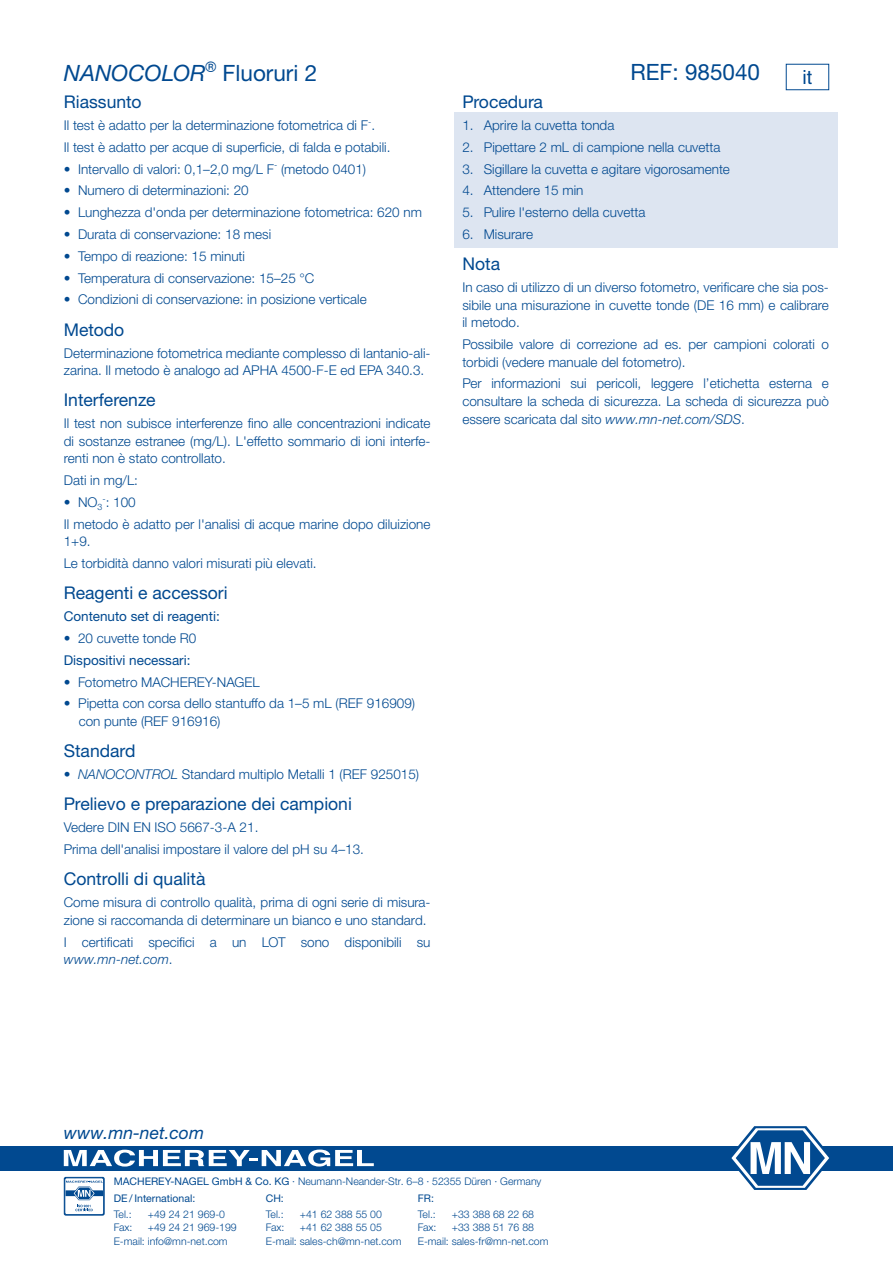
<style>
.page{position:relative;width:893px;height:1263px;background:#fff}
.page>*{position:absolute;margin:0;border:0;box-sizing:border-box;transform-origin:0 0}
.TestNo___Name{font:italic 22.5px "Helvetica Neue LTW1 G";color:#014990}
.TestNo___Name-2{font:22.5px "Helvetica Neue LTW1 G";color:#014990}
.t1{font:19.5px "Helvetica LT Pro";color:#014990}
.Subhead{font:17.55px "Helvetica Neue LTW1 G";color:#014990}
.t2{font:italic 17.55px "Helvetica Neue LTW1 G";color:#014990}
.Fließtext{font:300 13.5px/17.5px "Helvetica Neue LTW1 G";color:#014990}
.t3{font:13.5px "Helvetica Neue LTW1 G";color:#014990}
.t4{font:300 10.5px/13.6px "Helvetica Neue LTW1 G";color:#014990}
.t5{font:10.5px/15.8px "Helvetica Neue LTW1 G";color:#014990}
.s1{font-style:normal}
.s2{font-style:italic}
.s3{font-weight:400}
.s4{font-weight:300}
</style>
<div class="page">
<div style="left:0;top:1146px;width:893px;height:24px;background:#014990"></div>
<svg style="left:64px;top:1149px;width:310px;height:17px"></svg>
<svg style="left:728px;top:1126px;width:104px;height:64px"></svg>
<div style="left:64px;top:1177px;width:41px;height:38px;background:#0d5195;border-radius:2px"></div>
<svg style="left:65px;top:1178px;width:39px;height:36px"></svg>
<div style="left:65px;top:1178px;width:39px;height:37px;border:1px solid #014990;border-radius:2px"></div>
<svg style="left:66px;top:1181px;width:37px;height:30px"></svg>
<div style="left:454px;top:112px;width:384px;height:26px;background:#dde5f1"></div>
<div style="left:454px;top:134px;width:384px;height:26px;background:#dde5f1"></div>
<div style="left:454px;top:155px;width:384px;height:27px;background:#dde5f1"></div>
<div style="left:454px;top:177px;width:384px;height:27px;background:#dde5f1"></div>
<div style="left:454px;top:199px;width:384px;height:26px;background:#dde5f1"></div>
<div style="left:454px;top:221px;width:384px;height:26px;background:#dde5f1"></div>
<p class="TestNo___Name" style="left:64px;top:59px;width:255px">NANOCOLOR<sup>®</sup> <span class="s1">Fluoruri 2</span></p>
<p class="TestNo___Name-2" style="left:630px;top:58px;width:131px">REF: 985040</p>
<p class="Subhead" style="left:64px;top:91px;width:79px">Riassunto</p>
<p class="Fließtext" style="left:64px;top:116px;width:313px">Il test è adatto per la determinazione fotometrica di F<sup>-</sup>.</p>
<p class="Fließtext" style="left:64px;top:138px;width:328px">Il test è adatto per acque di superficie, di falda e potabili.</p>
<p class="Fließtext" style="left:64px;top:160px;width:304px">• Intervallo di valori: 0,1–2,0 mg/L F<sup>-</sup> (metodo 0401)</p>
<p class="Fließtext" style="left:64px;top:182px;width:186px">• Numero di determinazioni: 20</p>
<p class="Fließtext" style="left:64px;top:204px;width:360px">• Lunghezza d'onda per determinazione fotometrica: 620 nm</p>
<p class="Fließtext" style="left:64px;top:225px;width:209px">• Durata di conservazione: 18 mesi</p>
<p class="Fließtext" style="left:64px;top:247px;width:183px">• Tempo di reazione: 15 minuti</p>
<p class="Fließtext" style="left:64px;top:269px;width:252px">• Temperatura di conservazione: 15–25 °C</p>
<p class="Fließtext" style="left:64px;top:291px;width:305px">• Condizioni di conservazione: in posizione verticale</p>
<p class="Subhead" style="left:64px;top:319px;width:62px">Metodo</p>
<p class="Fließtext" style="left:64px;top:344px;width:368px">Determinazione fotometrica mediante complesso di lantanio-ali&shy;zarina. Il metodo è analogo ad APHA 4500-F-E ed EPA 340.3.</p>
<p class="Subhead" style="left:64px;top:389px;width:93px">Interferenze</p>
<p class="Fließtext" style="left:64px;top:415px;width:368px;text-align:justify">Il test non subisce interferenze fino alle concentrazioni indicate di sostanze estranee (mg/L). L'effetto sommario di ioni interfe&shy;renti non è stato controllato.</p>
<p class="Fließtext" style="left:64px;top:471px;width:76px">Dati in mg/L:</p>
<p class="Fließtext" style="left:64px;top:493px;width:73px">• NO<sub>3</sub><sup>-</sup>: 100</p>
<p class="Fließtext" style="left:64px;top:515px;width:368px">Il metodo è adatto per l'analisi di acque marine dopo diluizione<br>1+9.</p>
<p class="Fließtext" style="left:64px;top:554px;width:254px">Le torbidità danno valori misurati più elevati.</p>
<p class="Subhead" style="left:64px;top:582px;width:165px">Reagenti e accessori</p>
<p class="t3" style="left:64px;top:608px;width:157px">Contenuto set di reagenti:</p>
<p class="Fließtext" style="left:64px;top:629px;width:134px">• 20 cuvette tonde R0</p>
<p class="t3" style="left:64px;top:652px;width:128px">Dispositivi necessari:</p>
<p class="Fließtext" style="left:64px;top:673px;width:198px">• Fotometro MACHEREY-NAGEL</p>
<p class="Fließtext" style="left:79px;top:695px;width:338px;text-indent:-15px">• Pipetta con corsa dello stantuffo da 1–5 mL (REF 916909) con punte (REF 916916)</p>
<p class="Subhead" style="left:64px;top:740px;width:73px">Standard</p>
<p class="Fließtext" style="left:64px;top:765px;width:357px">• <span class="s2">NANOCONTROL</span> Standard multiplo Metalli 1 (REF 925015)</p>
<p class="Subhead" style="left:64px;top:793px;width:290px">Prelievo e preparazione dei campioni</p>
<p class="Fließtext" style="left:64px;top:819px;width:196px">Vedere DIN EN ISO 5667-3-A 21.</p>
<p class="Fließtext" style="left:64px;top:840px;width:302px">Prima dell'analisi impostare il valore del pH su 4–13.</p>
<p class="Subhead" style="left:64px;top:868px;width:143px">Controlli di qualità</p>
<p class="Fließtext" style="left:64px;top:893px;width:368px">Come misura di controllo qualità, prima di ogni serie di misura&shy;zione si raccomanda di determinare un bianco e uno standard.</p>
<p class="Fließtext" style="left:64px;top:933px;width:368px">I certificati specifici a un LOT sono disponibili su <span class="s2">www.mn-net.com</span>.</p>
<p class="t1" style="left:803px;top:66px;width:11px">it</p>
<p class="Subhead" style="left:462px;top:91px;width:82px">Procedura</p>
<p class="Fließtext" style="left:462px;top:116px;width:153px">1. Aprire la cuvetta tonda</p>
<p class="Fließtext" style="left:462px;top:138px;width:260px">2. Pipettare 2 mL di campione nella cuvetta</p>
<p class="Fließtext" style="left:462px;top:160px;width:269px">3. Sigillare la cuvetta e agitare vigorosamente</p>
<p class="Fließtext" style="left:462px;top:182px;width:123px">4. Attendere 15 min</p>
<p class="Fließtext" style="left:462px;top:204px;width:184px">5. Pulire l'esterno della cuvetta</p>
<p class="Fließtext" style="left:462px;top:225px;width:72px">6. Misurare</p>
<p class="Subhead" style="left:462px;top:253px;width:39px">Nota</p>
<p class="Fließtext" style="left:462px;top:279px;width:368px;text-align:justify">In caso di utilizzo di un diverso fotometro, verificare che sia pos&shy;sibile una misurazione in cuvette tonde (DE 16 mm) e calibrare il metodo.</p>
<p class="Fließtext" style="left:462px;top:335px;width:368px">Possibile valore di correzione ad es. per campioni colorati o torbidi (vedere manuale del fotometro).</p>
<p class="Fließtext" style="left:462px;top:375px;width:368px;text-align:justify">Per informazioni sui pericoli, leggere l’etichetta esterna e consultare la scheda di sicurezza. La scheda di sicurezza può essere scaricata dal sito <span class="s2">www.mn-net.com/SDS</span>.</p>
<p class="t2" style="left:64px;top:1121px;width:142px">www.mn-net.com</p>
<p class="t4" style="left:114px;top:1174px;width:429px"><span class="s3">MACHEREY-NAGEL GmbH &amp; Co. KG</span> · Neumann-Neander-Str. 6–8 · 52355 Düren · Germany</p>
<p class="t5" style="left:114px;top:1190px;width:83px">DE / International:<br><span class="s4">Tel.:</span></p>
<p class="t4" style="left:148px;top:1207px;width:79px">+49 24 21 969-0</p>
<p class="t4" style="left:266px;top:1190px;width:20px;line-height:15.8px"><span class="s3">CH:<br></span>Tel.:</p>
<p class="t4" style="left:300px;top:1207px;width:84px">+41 62 388 55 00</p>
<p class="t4" style="left:418px;top:1190px;width:20px;line-height:15.8px"><span class="s3">FR:<br></span>Tel.:</p>
<p class="t4" style="left:452px;top:1207px;width:84px">+33 388 68 22 68</p>
<p class="t4" style="left:114px;top:1221px;width:20px">Fax:</p>
<p class="t4" style="left:114px;top:1221px;width:125px;text-indent:34px">+49 24 21 969-199<br>E-mail: info@mn-net.com</p>
<p class="t4" style="left:266px;top:1221px;width:20px">Fax:</p>
<p class="t4" style="left:266px;top:1221px;width:137px;text-indent:34px">+41 62 388 55 05<br>E-mail: sales-ch@mn-net.com</p>
<p class="t4" style="left:418px;top:1221px;width:20px">Fax:</p>
<p class="t4" style="left:418px;top:1221px;width:132px;text-indent:34px">+33 388 51 76 88<br>E-mail: sales-fr@mn-net.com</p>
</div>
